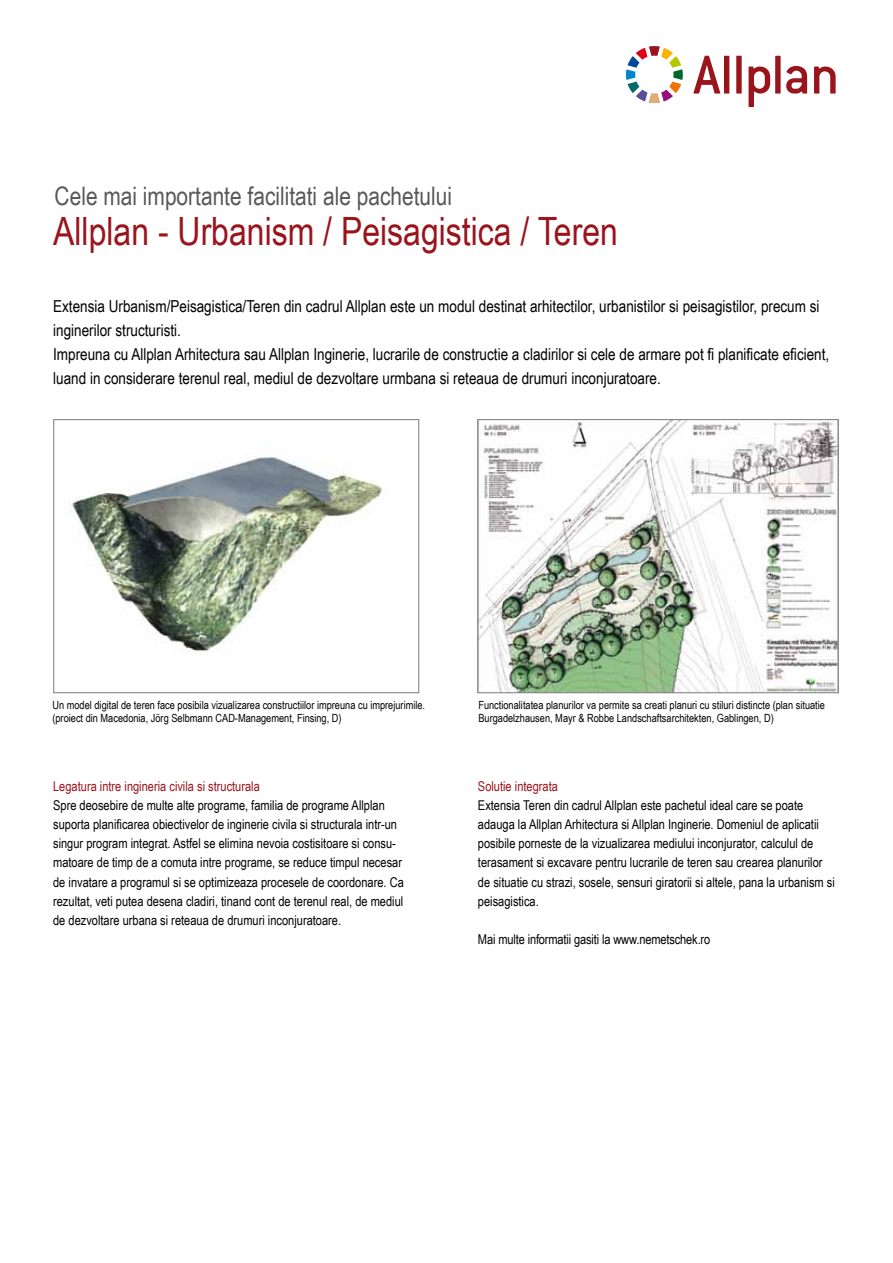
<style>
.page{position:relative;width:893px;height:1263px;background:#fff}
.page>*{position:absolute;margin:0;border:0;box-sizing:border-box;transform-origin:0 0}
.t1{font:39px "Arial Narrow";color:#9a141c}
.t2{font:25.5px "Arial Narrow";color:#58585a}
.t3{font:16.5px/24px "Arial Narrow";color:#000}
.t4{font:13.5px/19.2px "Arial Narrow";color:#000}
.t5{font:13.5px "Arial Narrow";color:#9a141c}
.t6{font:11.25px/13.5px "Arial Narrow";color:#000}
</style>
<div class="page">
<svg style="left:693px;top:56px;width:27px;height:38px"></svg>
<div style="left:724px;top:56px;width:5px;height:38px;background:#9a141c"></div>
<div style="left:736px;top:56px;width:6px;height:38px;background:#9a141c"></div>
<svg style="left:749px;top:67px;width:21px;height:40px"></svg>
<div style="left:775px;top:56px;width:6px;height:38px;background:#9a141c"></div>
<svg style="left:786px;top:66px;width:21px;height:28px"></svg>
<svg style="left:814px;top:67px;width:22px;height:27px"></svg>
<svg style="left:626px;top:46px;width:57px;height:57px"></svg>
<img style="left:70px;top:455px;width:312px;height:197px">
<div style="left:53px;top:419px;width:366px;height:274px;border:1px solid #87888a"></div>
<img style="left:479px;top:421px;width:358px;height:270px">
<div style="left:477px;top:419px;width:362px;height:274px;border:1px solid #87888a"></div>
<h2 class="t2" style="left:55px;top:178px;width:399px">Cele mai importante facilitati ale pachetului</h2>
<h1 class="t1" style="left:53px;top:203px;width:566px">Allplan - Urbanism / Peisagistica / Teren</h1>
<p class="t3" style="left:53px;top:293px;width:778px">Extensia Urbanism/Peisagistica/Teren din cadrul Allplan este un modul destinat arhitectilor, urbanistilor si peisagistilor, precum si inginerilor structuristi.<br>Impreuna cu Allplan Arhitectura sau Allplan Inginerie, lucrarile de constructie a cladirilor si cele de armare pot fi planificate eficient, luand in considerare terenul real, mediul de dezvoltare urmbana si reteaua de drumuri inconjuratoare.</p>
<p class="t6" style="left:52px;top:698px;width:374px">Un model digital de teren face posibila vizualizarea constructiilor impreuna cu imprejurimile. (proiect din Macedonia, Jörg Selbmann CAD-Management, Finsing, D)</p>
<p class="t6" style="left:478px;top:698px;width:348px">Functionalitatea planurilor va permite sa creati planuri cu stiluri distincte (plan situatie<br>Burgadelzhausen, Mayr &amp; Robbe Landschaftsarchitekten, Gablingen, D)</p>
<p class="t5" style="left:53px;top:776px;width:208px">Legatura intre ingineria civila si structurala</p>
<p class="t4" style="left:53px;top:795px;width:352px">Spre deosebire de multe alte programe, familia de programe Allplan suporta planificarea obiectivelor de inginerie civila si structurala intr-un singur program integrat. Astfel se elimina nevoia costisitoare si consu&shy;matoare de timp de a comuta intre programe, se reduce timpul necesar de invatare a programul si se optimizeaza procesele de coordonare. Ca rezultat, veti putea desena cladiri, tinand cont de terenul real, de mediul de dezvoltare urbana si reteaua de drumuri inconjuratoare.</p>
<p class="t5" style="left:478px;top:776px;width:82px">Solutie integrata</p>
<p class="t4" style="left:478px;top:795px;width:358px">Extensia Teren din cadrul Allplan este pachetul ideal care se poate adauga la Allplan Arhitectura si Allplan Inginerie. Domeniul de aplicatii posibile porneste de la vizualizarea mediului inconjurator, calculul de terasament si excavare pentru lucrarile de teren sau crearea planurilor de situatie cu strazi, sosele, sensuri giratorii si altele, pana la urbanism si peisagistica.</p>
<p class="t4" style="left:478px;top:929px;width:234px">Mai multe informatii gasiti la www.nemetschek.ro</p>
</div>
